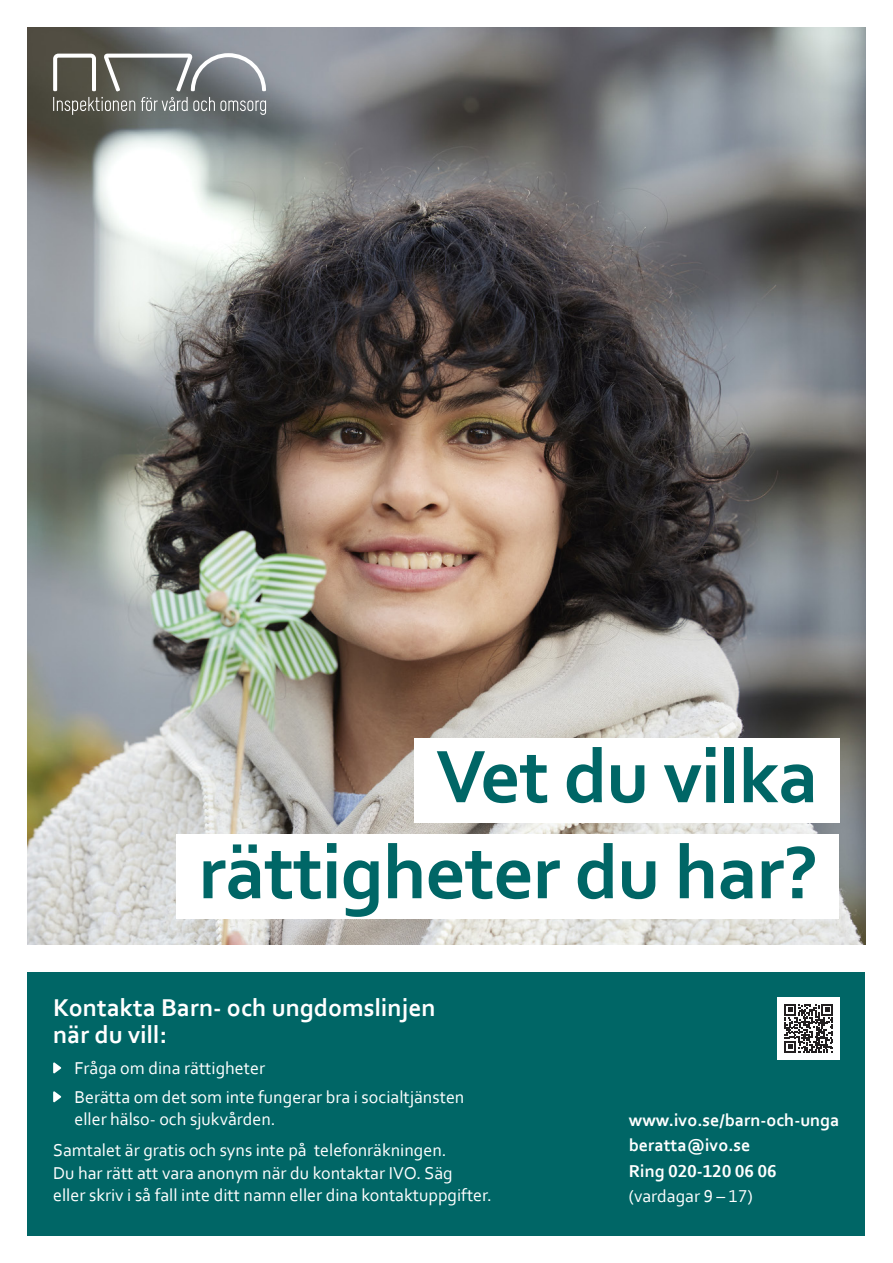
<style>
.page{position:relative;width:893px;height:1263px;background:#fff}
.page>*{position:absolute;margin:0;border:0;box-sizing:border-box;transform-origin:0 0}
.R1{font:700 78px/96px "Corbel";letter-spacing:-.01em;color:#066;text-align:right}
.R2{font:700 25.5px/27px "Corbel";color:#fff}
.Brödtext{font:18px/22.5px "Corbel";color:#fff}
.Brödtext_punktuppstä{font:18px/22.5px "Corbel";color:#fff}
.Adress{font:700 18px/25.5px "Corbel";color:#fff}
.s1{font-weight:400}
</style>
<div class="page">
<img style="left:28px;top:28px;width:837px;height:916px">
<div style="left:28px;top:972px;width:837px;height:263px;background:#066"></div>
<div style="left:778px;top:997px;width:62px;height:62px;background:#fff"></div>
<svg style="left:784px;top:1004px;width:49px;height:48px"></svg>
<svg style="left:53px;top:1062px;width:8px;height:12px"></svg>
<svg style="left:53px;top:1091px;width:8px;height:12px"></svg>
<svg style="left:53px;top:53px;width:213px;height:62px;background:#7d807d"></svg>
<div style="left:414px;top:738px;width:425px;height:84px;background:#fff"></div>
<div style="left:176px;top:834px;width:663px;height:84px;background:#fff"></div>
<h1 class="R1" style="left:199px;top:726px;width:621px">Vet du vilka rättigheter du har?</h1>
<h2 class="R2" style="left:53px;top:993px;width:384px">Kontakta Barn- och ungdomslinjen när du vill:</h2>
<p class="Brödtext_punktuppstä" style="left:74px;top:1056px;width:192px">Fråga om dina rättigheter</p>
<p class="Brödtext_punktuppstä" style="left:74px;top:1085px;width:392px">Berätta om det som inte fungerar bra i socialtjänsten eller hälso- och sjukvården.</p>
<p class="Brödtext" style="left:53px;top:1138px;width:440px">Samtalet är gratis och syns inte på telefonräkningen.<br>Du har rätt att vara anonym när du kontaktar IVO. Säg<br>eller skriv i så fall inte ditt namn eller dina kontaktuppgifter.</p>
<p class="Adress" style="left:629px;top:1106px;width:212px">www.ivo.se/barn-och-unga</p>
<p class="Adress" style="left:629px;top:1132px;width:123px">beratta@ivo.se</p>
<p class="Adress" style="left:629px;top:1157px;width:149px">Ring 020-120 06 06 <span class="s1">(vardagar 9 – 17)</span></p>
</div>
